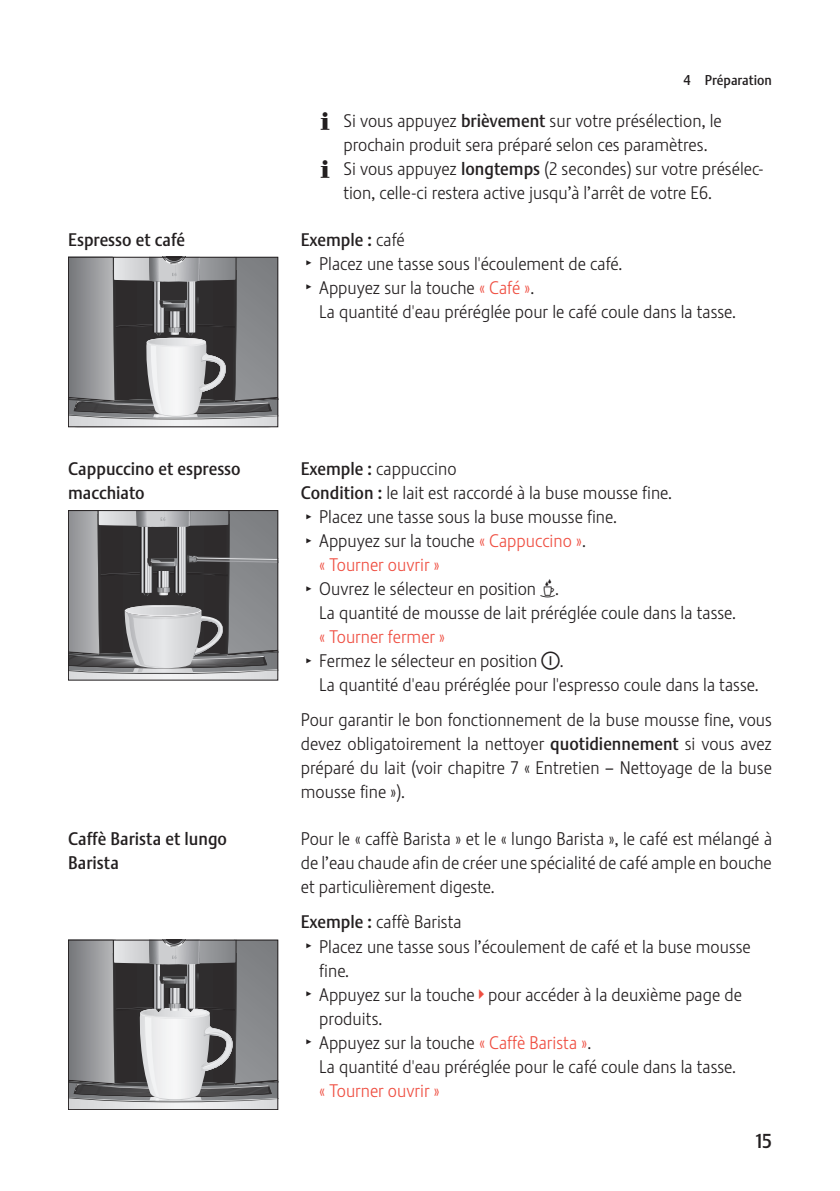
<style>
.page{position:relative;width:840px;height:1191px;background:#fff}
.page>*{position:absolute;margin:0;border:0;box-sizing:border-box;transform-origin:0 0}
.t1{font:20px "Stalemate Pro 2 J Medium";color:#231f20}
.t2{font:18px/24px "Stalemate Pro 2 J Light";color:#231f20;text-align:justify}
.t3{font:18px/24px "Stalemate Pro 2 J Medium";color:#231f20}
.t4{font:18px "Stalemate Pro 2 J Light";color:#ef4e41}
.t5{font:14px "Stalemate Pro 2 J Medium";color:#231f20}
.s1{font-family:"Jura Pict 2006"}
.s2{font-family:"Stalemate Pro 2 J Medium"}
.s3{font-family:"Stalemate Pro 2 J Light"}
.s4{font-family:"Jura Pict 2006";font-size:14px}
.s5{color:#ef4e41}
.s6{font-family:"Jura Pict 2006";color:#ef4e41}
</style>
<div class="page">
<svg style="left:70px;top:259px;width:206px;height:166px;background:#828284"></svg>
<div style="left:68px;top:257px;width:210px;height:170px;border:1px solid #231f20"></div>
<svg style="left:70px;top:512px;width:206px;height:166px;background:#7c7c7e"></svg>
<div style="left:68px;top:510px;width:210px;height:170px;border:1px solid #231f20"></div>
<svg style="left:70px;top:941px;width:206px;height:167px;background:#8b8b8d"></svg>
<div style="left:68px;top:939px;width:210px;height:171px;border:1px solid #231f20"></div>
<p class="t3" style="left:68px;top:227px;width:118px">Espresso et café</p>
<p class="t3" style="left:68px;top:457px;width:174px">Cappuccino et espresso macchiato</p>
<p class="t3" style="left:68px;top:827px;width:160px">Caffè Barista et lungo<br>Barista</p>
<p class="t5" style="left:683px;top:72px;width:90px">4 Préparation</p>
<p class="t2" style="left:320px;top:109px;width:402px"><span class="s1">E</span> Si vous appuyez <span class="s2">brièvement</span> sur votre présélection, le</p>
<p class="t2" style="left:343px;top:133px;width:363px">prochain produit sera préparé selon ces paramètres.</p>
<p class="t2" style="left:320px;top:157px;width:444px"><span class="s1">E</span> Si vous appuyez <span class="s2">longtemps</span> (2 secondes) sur votre présélec-</p>
<p class="t2" style="left:343px;top:181px;width:368px">tion, celle-ci restera active jusqu’à l’arrêt de votre E6.</p>
<p class="t3" style="left:300px;top:227px;width:105px">Exemple : <span class="s3">café</span></p>
<p class="t2" style="left:306px;top:251px;width:315px"><span class="s4">T</span> Placez une tasse sous l'écoulement de café.<br><span class="s4">T</span> Appuyez sur la touche <span class="s5">« Café »</span>.</p>
<p class="t2" style="left:319px;top:299px;width:416px">La quantité d'eau préréglée pour le café coule dans la tasse.</p>
<p class="t2" style="left:300px;top:457px;width:157px"><span class="s2">Exemple :</span> cappuccino</p>
<p class="t2" style="left:300px;top:481px;width:370px"><span class="s2">Condition :</span> le lait est raccordé à la buse mousse fine.</p>
<p class="t2" style="left:306px;top:505px;width:310px"><span class="s4">T</span> Placez une tasse sous la buse mousse fine.</p>
<p class="t2" style="left:306px;top:529px;width:279px"><span class="s4">T</span> Appuyez sur la touche <span class="s5">« Cappuccino »</span>.</p>
<p class="t4" style="left:319px;top:554px;width:122px">« Tourner ouvrir »</p>
<p class="t2" style="left:306px;top:577px;width:252px"><span class="s4">T</span> Ouvrez le sélecteur en position <span class="s1">x</span>.</p>
<p class="t2" style="left:319px;top:601px;width:416px">La quantité de mousse de lait préréglée coule dans la tasse.</p>
<p class="t4" style="left:319px;top:626px;width:127px">« Tourner fermer »</p>
<p class="t2" style="left:306px;top:649px;width:256px"><span class="s4">T</span> Fermez le sélecteur en position <span class="s1">°</span>.</p>
<p class="t2" style="left:319px;top:673px;width:438px">La quantité d'eau préréglée pour l'espresso coule dans la tasse.</p>
<p class="t2" style="left:300px;top:708px;width:472px">Pour garantir le bon fonctionnement de la buse mousse fine, vous devez obligatoirement la nettoyer <span class="s2">quotidiennement</span> si vous avez préparé du lait (voir chapitre 7 « Entretien – Nettoyage de la buse mousse fine »).</p>
<p class="t2" style="left:300px;top:827px;width:472px">Pour le « caffè Barista » et le « lungo Barista », le café est mélangé à de l’eau chaude afin de créer une spécialité de café ample en bouche et particulièrement digeste.</p>
<p class="t2" style="left:300px;top:910px;width:162px"><span class="s2">Exemple :</span> caffè Barista</p>
<p class="t2" style="left:306px;top:934px;width:445px"><span class="s4">T</span> Placez une tasse sous l’écoulement de café et la buse mousse</p>
<p class="t2" style="left:319px;top:958px;width:29px">fine.</p>
<p class="t2" style="left:306px;top:982px;width:437px"><span class="s4">T</span> Appuyez sur la touche <span class="s6">^</span> pour accéder à la deuxième page de</p>
<p class="t2" style="left:319px;top:1006px;width:63px">produits.</p>
<p class="t2" style="left:306px;top:1030px;width:284px"><span class="s4">T</span> Appuyez sur la touche <span class="s5">« Caffè Barista »</span>.</p>
<p class="t2" style="left:319px;top:1054px;width:416px">La quantité d'eau préréglée pour le café coule dans la tasse.</p>
<p class="t4" style="left:319px;top:1079px;width:122px">« Tourner ouvrir »</p>
<p class="t1" style="left:755px;top:1129px;width:18px">15</p>
</div>
